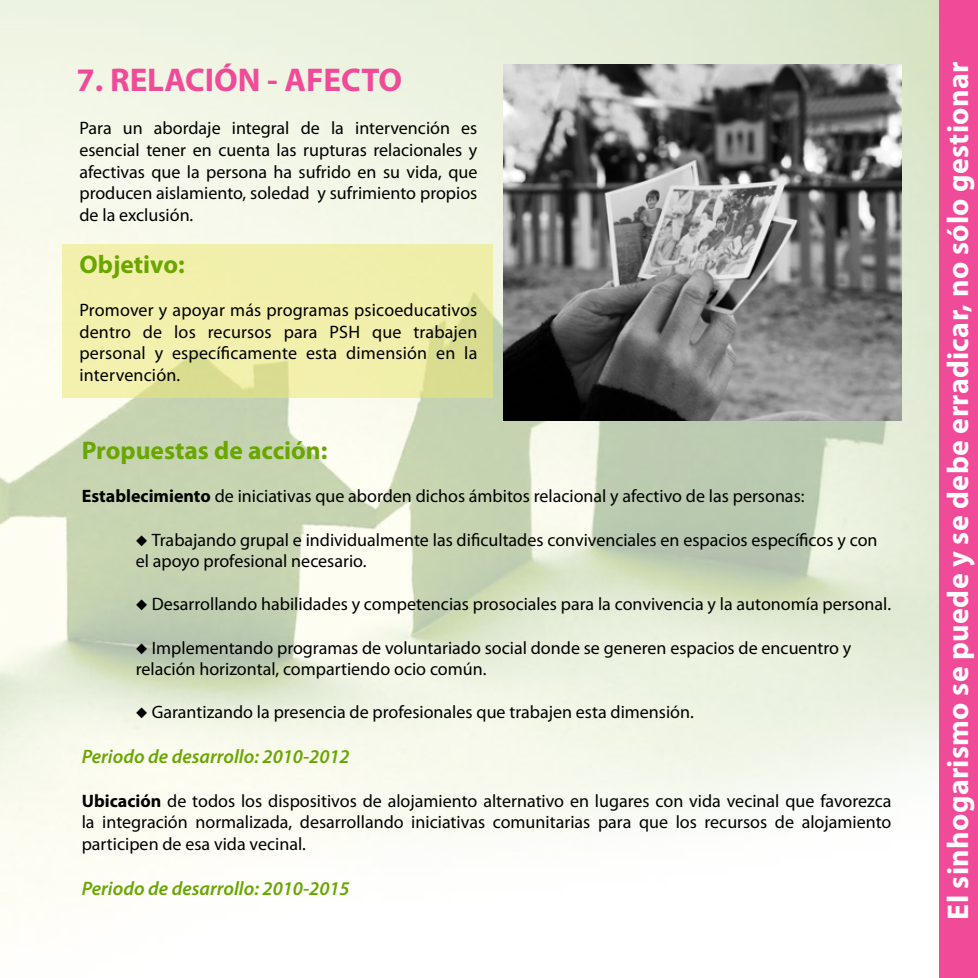
<style>
.page{position:relative;width:978px;height:978px;background:#fff}
.page>*{position:absolute;margin:0;border:0;box-sizing:border-box;transform-origin:0 0}
.t1{font:700 33px "Myriad Pro";color:#f04b98}
.t2{font:700 30px "Myriad Pro";letter-spacing:.01em;color:#fff}
.t3{font:700 25.5px "Myriad Pro";color:#69a600}
.t4{font:italic 600 19.5px "Myriad Pro";color:#69a600}
.t5{font:18px/21.6px "Myriad Pro";color:#000;text-align:justify}
.s1{font-weight:700}
</style>
<div class="page">
<img style="left:0;top:0;width:940px;height:978px">
<div style="left:940px;top:0;width:38px;height:978px;background:#f04b98"></div>
<svg style="left:63px;top:244px;width:430px;height:154px;background:#edeca7"></svg>
<img style="left:503px;top:65px;width:398px;height:356px">
<h1 class="t1" style="left:77px;top:58px;width:327px">7. RELACIÓN - AFECTO</h1>
<p class="t5" style="left:79px;top:117px;width:399px">Para un abordaje integral de la intervención es esencial tener en cuenta las rupturas relacionales y afectivas que la persona ha sufrido en su vida, que producen aislamiento, soledad y sufrimiento propios de la exclusión.</p>
<h3 class="t3" style="left:79px;top:248px;width:107px">Objetivo:</h3>
<p class="t5" style="left:79px;top:299px;width:399px">Promover y apoyar más programas psicoeducativos dentro de los recursos para PSH que trabajen personal y específicamente esta dimensión en la intervención.</p>
<h3 class="t3" style="left:82px;top:434px;width:247px">Propuestas de acción:</h3>
<p class="t5" style="left:82px;top:485px;width:724px"><span class="s1">Establecimiento</span> de iniciativas que aborden dichos ámbitos relacional y afectivo de las personas:</p>
<p class="t5" style="left:136px;top:528px;width:743px">◆ Trabajando grupal e individualmente las dificultades convivenciales en espacios específicos y con el apoyo profesional necesario.</p>
<p class="t5" style="left:136px;top:593px;width:757px">◆ Desarrollando habilidades y competencias prosociales para la convivencia y la autonomía personal.</p>
<p class="t5" style="left:136px;top:636px;width:717px">◆ Implementando programas de voluntariado social donde se generen espacios de encuentro y relación horizontal, compartiendo ocio común.</p>
<p class="t5" style="left:136px;top:701px;width:560px">◆ Garantizando la presencia de profesionales que trabajen esta dimensión.</p>
<p class="t4" style="left:82px;top:744px;width:269px">Periodo de desarrollo: 2010-2012</p>
<p class="t5" style="left:82px;top:789px;width:811px"><span class="s1">Ubicación</span> de todos los dispositivos de alojamiento alternativo en lugares con vida vecinal que favorezca la integración normalizada, desarrollando iniciativas comunitarias para que los recursos de alojamiento participen de esa vida vecinal.</p>
<p class="t4" style="left:82px;top:876px;width:269px">Periodo de desarrollo: 2010-2015</p>
<h2 class="t2" style="left:938px;top:920px;width:860px;rotate:-90deg">El sinhogarismo se puede y se debe erradicar, no sólo gestionar</h2>
</div>
